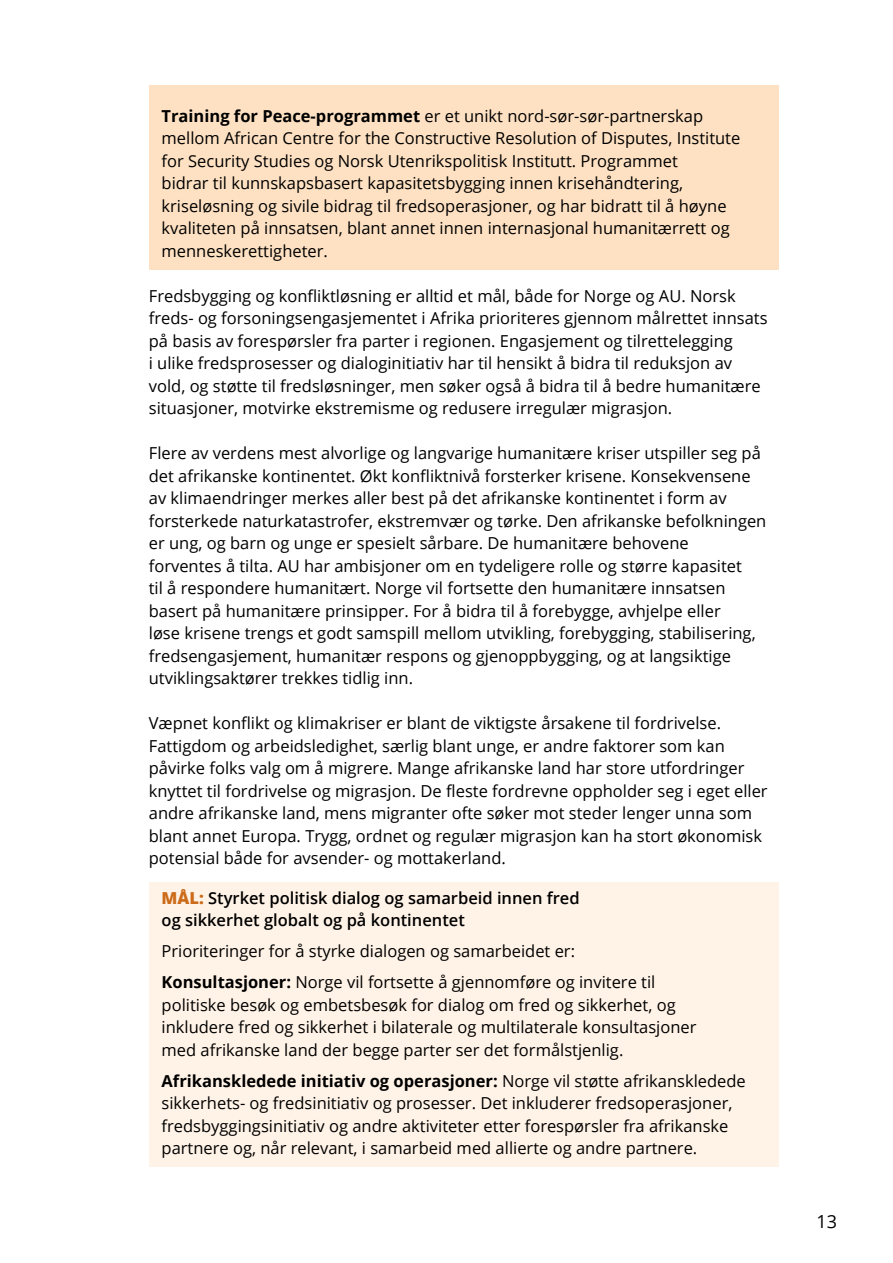
<style>
.page{position:relative;width:893px;height:1263px;background:#fff}
.page>*{position:absolute;margin:0;border:0;box-sizing:border-box;transform-origin:0 0}
.t1{font:18px "Open Sans";color:#000}
.opplisting_3{font:16.5px/22.5px "Open Sans";color:#000}
.opplisting{font:600 16.5px/22.5px "Open Sans";color:#000}
.opplisting_2{font:16.5px "Open Sans";color:#000}
.s1{font-weight:700}
.s2{font-weight:800;color:#cc6b19}
</style>
<div class="page">
<div style="left:149px;top:882px;width:629px;height:56px;background:#fff3e7"></div>
<div style="left:149px;top:936px;width:629px;height:33px;background:#fff3e7"></div>
<div style="left:149px;top:967px;width:629px;height:101px;background:#fff3e7"></div>
<div style="left:149px;top:1065px;width:629px;height:101px;background:#fff3e7"></div>
<div style="left:149px;top:85px;width:629px;height:184px;background:#fee1c2"></div>
<p class="opplisting_3" style="left:162px;top:104px;width:580px"><span class="s1">Training for Peace-programmet</span> er et unikt nord-sør-sør-partnerskap mellom African Centre for the Constructive Resolution of Disputes, Institute for Security Studies og Norsk Utenrikspolitisk Institutt. Programmet<br>bidrar til kunnskapsbasert kapasitetsbygging innen krisehåndtering, kriseløsning og sivile bidrag til fredsoperasjoner, og har bidratt til å høyne kvaliteten på innsatsen, blant annet innen internasjonal humanitærrett og menneskerettigheter.</p>
<p class="opplisting_3" style="left:149px;top:284px;width:620px">Fredsbygging og konfliktløsning er alltid et mål, både for Norge og AU. Norsk freds- og forsoningsengasjementet i Afrika prioriteres gjennom målrettet innsats på basis av forespørsler fra parter i regionen. Engasjement og tilrettelegging<br>i ulike fredsprosesser og dialoginitiativ har til hensikt å bidra til reduksjon av vold, og støtte til fredsløsninger, men søker også å bidra til å bedre humanitære situasjoner, motvirke ekstremisme og redusere irregulær migrasjon.</p>
<p class="opplisting_3" style="left:149px;top:441px;width:619px">Flere av verdens mest alvorlige og langvarige humanitære kriser utspiller seg på det afrikanske kontinentet. Økt konfliktnivå forsterker krisene. Konsekvensene av klimaendringer merkes aller best på det afrikanske kontinentet i form av forsterkede naturkatastrofer, ekstremvær og tørke. Den afrikanske befolkningen er ung, og barn og unge er spesielt sårbare. De humanitære behovene<br>forventes å tilta. AU har ambisjoner om en tydeligere rolle og større kapasitet<br>til å respondere humanitært. Norge vil fortsette den humanitære innsatsen basert på humanitære prinsipper. For å bidra til å forebygge, avhjelpe eller<br>løse krisene trengs et godt samspill mellom utvikling, forebygging, stabilisering, fredsengasjement, humanitær respons og gjenoppbygging, og at langsiktige utviklingsaktører trekkes tidlig inn.</p>
<p class="opplisting_3" style="left:149px;top:711px;width:620px">Væpnet konflikt og klimakriser er blant de viktigste årsakene til fordrivelse.<br>Fattigdom og arbeidsledighet, særlig blant unge, er andre faktorer som kan påvirke folks valg om å migrere. Mange afrikanske land har store utfordringer knyttet til fordrivelse og migrasjon. De fleste fordrevne oppholder seg i eget eller andre afrikanske land, mens migranter ofte søker mot steder lenger unna som blant annet Europa. Trygg, ordnet og regulær migrasjon kan ha stort økonomisk potensial både for avsender- og mottakerland.</p>
<p class="opplisting" style="left:162px;top:886px;width:420px"><span class="s2">MÅL:</span> Styrket politisk dialog og samarbeid innen fred og sikkerhet globalt og på kontinentet</p>
<p class="opplisting_2" style="left:162px;top:940px;width:415px">Prioriteringer for å styrke dialogen og samarbeidet er:</p>
<p class="opplisting_3" style="left:162px;top:970px;width:536px"><span class="s1">Konsultasjoner:</span> Norge vil fortsette å gjennomføre og invitere til politiske besøk og embetsbesøk for dialog om fred og sikkerhet, og inkludere fred og sikkerhet i bilaterale og multilaterale konsultasjoner med afrikanske land der begge parter ser det formålstjenlig.</p>
<p class="opplisting_3" style="left:162px;top:1069px;width:586px"><span class="s1">Afrikanskledede initiativ og operasjoner:</span> Norge vil støtte afrikanskledede sikkerhets- og fredsinitiativ og prosesser. Det inkluderer fredsoperasjoner, fredsbyggingsinitiativ og andre aktiviteter etter forespørsler fra afrikanske partnere og, når relevant, i samarbeid med allierte og andre partnere.</p>
<p class="t1" style="left:816px;top:1208px;width:22px">13</p>
</div>
